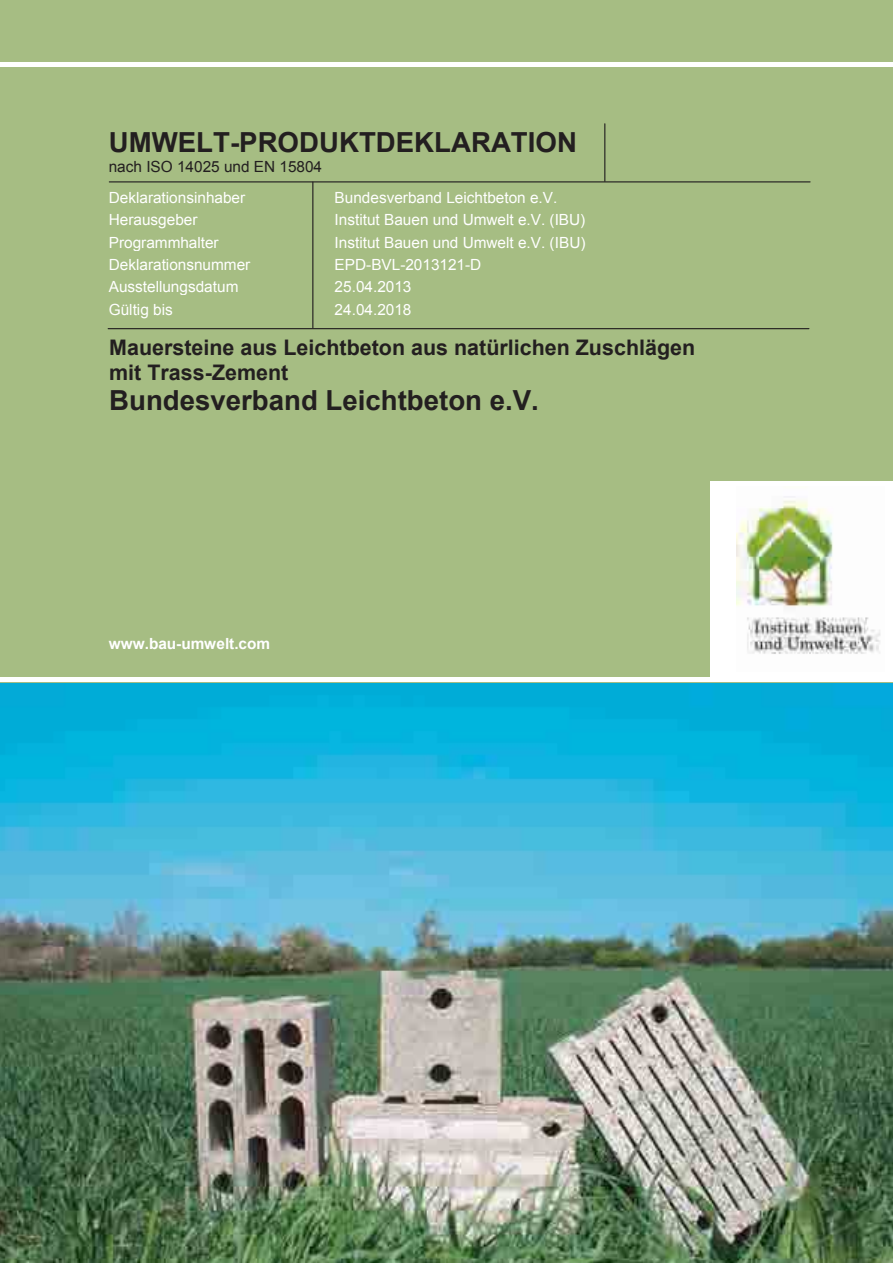
<style>
.page{position:relative;width:893px;height:1263px;background:#fff}
.page>*{position:absolute;margin:0;border:0;box-sizing:border-box;transform-origin:0 0}
.t1{font:700 27.6px "Arial";color:#231f20}
.t2{font:700 21.45px/24.8px "Arial";color:#231f20}
.t3{font:15.45px/22.4px "Arial";color:#fff}
.t4{font:15.45px "Arial";color:#231f20}
.t5{font:700 15.45px "Arial";letter-spacing:-.005em;color:#fff}
</style>
<div class="page">
<div style="left:1px;top:0;width:892px;height:1197px;background:#a6bd83"></div>
<svg style="left:109px;top:327px;width:696px;height:3px"></svg>
<div style="left:710px;top:481px;width:183px;height:200px;background:#fff"></div>
<img style="left:736px;top:496px;width:145px;height:158px">
<hr style="left:1px;top:62px;width:892px;height:4px;background:#fff">
<div style="left:1px;top:677px;width:892px;height:5px;background:#fff"></div>
<hr style="left:108px;top:328px;width:701px;height:1px;background:#231f20">
<hr style="left:109px;top:181px;width:701px;height:1px;background:#231f20">
<hr style="left:604px;top:124px;width:1px;height:57px;background:#231f20">
<hr style="left:312px;top:182px;width:1px;height:146px;background:#231f20">
<img style="left:1px;top:684px;width:892px;height:578px">
<h1 class="t1" style="left:109px;top:127px;width:470px">UMWELT-PRODUKTDEKLARATION</h1>
<p class="t4" style="left:109px;top:158px;width:215px">nach ISO 14025 und EN 15804</p>
<p class="t3" style="left:109px;top:187px;width:143px">Deklarationsinhaber<br>Herausgeber<br>Programmhalter<br>Deklarationsnummer<br>Ausstellungsdatum<br>Gültig bis</p>
<p class="t3" style="left:335px;top:187px;width:252px">Bundesverband Leichtbeton e.V.<br>Institut Bauen und Umwelt e.V. (IBU)<br>Institut Bauen und Umwelt e.V. (IBU)<br>EPD-BVL-2013121-D<br>25.04.2013<br>24.04.2018</p>
<h2 class="t2" style="left:109px;top:335px;width:588px">Mauersteine aus Leichtbeton aus natürlichen Zuschlägen mit Trass-Zement</h2>
<h1 class="t1" style="left:109px;top:385px;width:431px">Bundesverband Leichtbeton e.V.</h1>
<p class="t5" style="left:109px;top:635px;width:163px">www.bau-umwelt.com</p>
</div>
